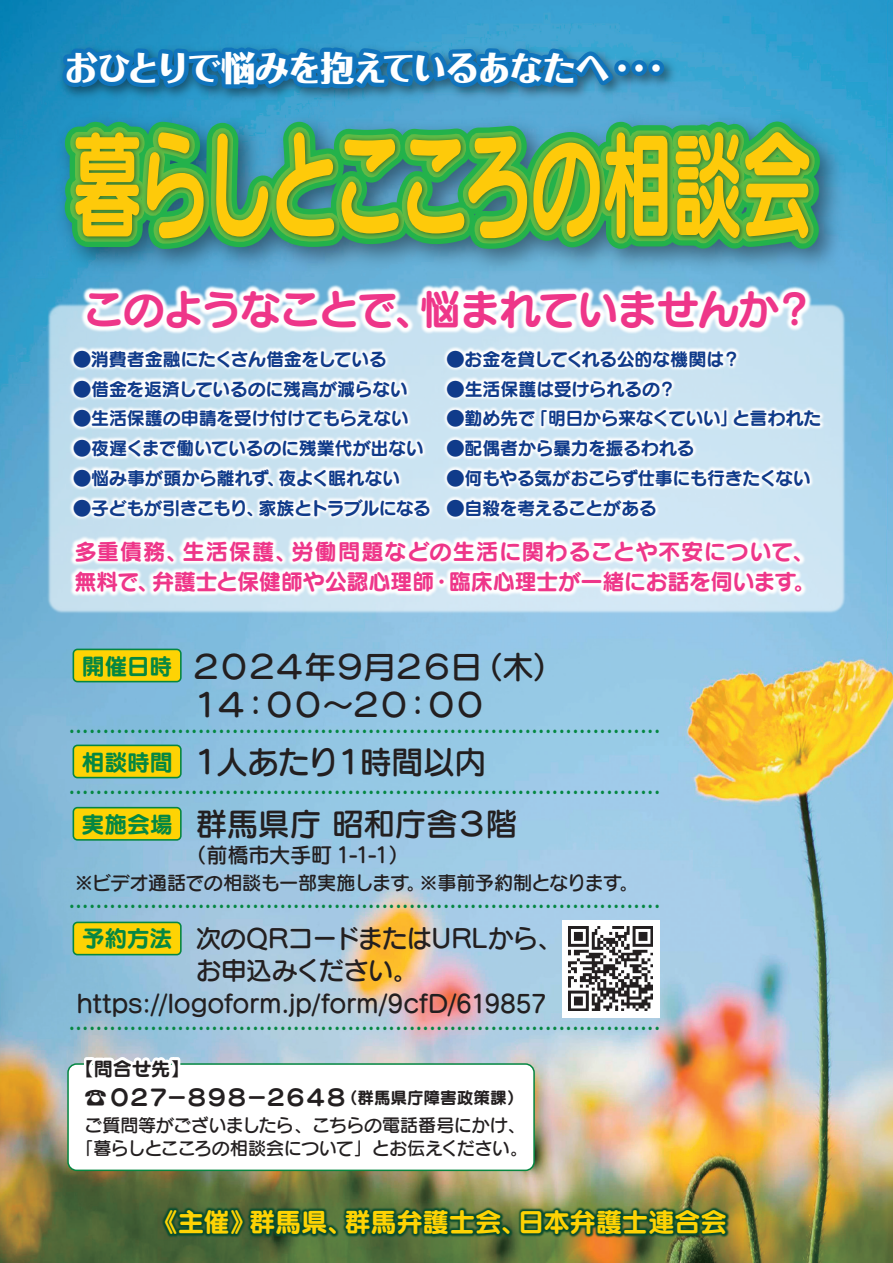
<style>
.page{position:relative;width:893px;height:1263px;background:#fff}
.page>*{position:absolute;margin:0;border:0;box-sizing:border-box;transform-origin:0 0}
.t1{font:117.45px "Seurat Pro B";letter-spacing:-.055em;color:#feca0a;scale:.61 1}
.t2{font:41.4px "Seurat Pro B";letter-spacing:-.045em;color:#ee3689}
.t3{font:800 34.05px "Folk";letter-spacing:-.045em;color:#fff}
.t4{font:31.95px/38.2px "Seurat Pro DB";letter-spacing:-.1em;color:#231f20}
.t5{font:31.95px "Seurat Pro DB";letter-spacing:-.04em;color:#231f20}
.t6{font:31.95px "Seurat Pro DB";letter-spacing:-.02em;color:#231f20}
.t7{font:26.55px "Seurat Pro B";letter-spacing:-.015em;color:#fed304}
.t8{font:25.5px/32px "Seurat Pro DB";letter-spacing:-.02em;color:#231f20}
.t9{font:24.45px "Seurat Pro DB";letter-spacing:-.005em;color:#231f20}
.t10{font:23.4px "Seurat Pro DB";color:#058742}
.t11{font:22.35px/30.9px "Seurat Pro B";letter-spacing:-.01em;color:#ee3689}
.t12{font:22.35px "Seurat Pro B";letter-spacing:-.105em;color:#231f20}
.t13{font:21.3px "Seurat Pro DB";letter-spacing:-.01em;color:#231f20}
.t14{font:19.2px "Seurat Pro DB";letter-spacing:-.035em;color:#231f20}
.t15{font:19.2px "Seurat Pro B";color:#231f20}
.t16{font:18px "Seurat Pro B";letter-spacing:-.03em;color:#103b8a}
.t17{font:18px/23.4px "Seurat Pro DB";letter-spacing:-.025em;color:#231f20;text-align:center}
.s1{font-weight:500}
.s2{font-family:"Seurat Pro B";font-size:22.95px;color:#058742}
.s3{font-size:16.8px}
</style>
<div class="page">
<img style="left:0;top:0;width:893px;height:1263px">
<img style="left:0;top:251px;width:893px;height:414px">
<img style="left:44px;top:99px;width:814px;height:132px">
<svg style="left:195px;top:653px;width:94px;height:278px;background:#97c4e0"></svg>
<svg style="left:206px;top:653px;width:73px;height:245px;background:#90c2e0"></svg>
<svg style="left:49px;top:0;width:782px;height:231px;background:#36928e"></svg>
<div style="left:614px;top:60px;width:16px;height:16px;border:9px solid #1074bc;border-radius:50%"></div>
<div style="left:631px;top:60px;width:16px;height:16px;border:9px solid #1074bc;border-radius:50%"></div>
<div style="left:648px;top:60px;width:16px;height:16px;border:9px solid #1074bc;border-radius:50%"></div>
<img style="left:25px;top:231px;width:848px;height:63px">
<img style="left:17px;top:575px;width:856px;height:78px">
<svg style="left:41px;top:931px;width:480px;height:332px"></svg>
<img style="left:95px;top:1152px;width:688px;height:111px">
<div style="left:73px;top:649px;width:109px;height:33px;border:3px solid #058742;border-radius:3px"></div>
<div style="left:74px;top:650px;width:106px;height:31px;background:#fed304;border-radius:3px"></div>
<div style="left:73px;top:744px;width:109px;height:34px;border:3px solid #058742;border-radius:3px"></div>
<div style="left:74px;top:746px;width:106px;height:31px;background:#fed304;border-radius:3px"></div>
<div style="left:73px;top:807px;width:109px;height:34px;border:3px solid #058742;border-radius:3px"></div>
<div style="left:74px;top:808px;width:106px;height:31px;background:#fed304;border-radius:3px"></div>
<img style="left:17px;top:294px;width:861px;height:281px">
<div style="left:73px;top:922px;width:109px;height:33px;border:3px solid #058742;border-radius:3px"></div>
<div style="left:74px;top:923px;width:106px;height:31px;background:#fed304;border-radius:3px"></div>
<div style="left:562px;top:920px;width:98px;height:98px;background:#fff"></div>
<img style="left:569px;top:927px;width:84px;height:84px">
<h3 class="t3" style="left:64px;top:44px;width:611px">おひとりで悩みを抱えているあなたへ<span class="s1">・・・</span></h3>
<h1 class="t1" style="left:72px;top:103px;width:1216px">暮らしとこころの相談会</h1>
<h2 class="t2" style="left:83px;top:281px;width:733px">このようなことで、悩まれていませんか？</h2>
<p class="t16" style="left:73px;top:346px;width:315px">●消費者金融にたくさん借金をしている</p>
<p class="t16" style="left:447px;top:346px;width:296px">●お金を貸してくれる公的な機関は？</p>
<p class="t16" style="left:73px;top:376px;width:336px">●借金を返済しているのに残高が減らない</p>
<p class="t16" style="left:447px;top:376px;width:231px">●生活保護は受けられるの？</p>
<p class="t16" style="left:73px;top:406px;width:337px">●生活保護の申請を受け付けてもらえない</p>
<p class="t16" style="left:447px;top:406px;width:376px">●勤め先で「明日から来なくていい」と言われた</p>
<p class="t16" style="left:73px;top:436px;width:352px">●夜遅くまで働いているのに残業代が出ない</p>
<p class="t16" style="left:447px;top:436px;width:250px">●配偶者から暴力を振るわれる</p>
<p class="t16" style="left:73px;top:466px;width:329px">●悩み事が頭から離れず、夜よく眠れない</p>
<p class="t16" style="left:447px;top:466px;width:366px">●何もやる気がおこらず仕事にも行きたくない</p>
<p class="t16" style="left:73px;top:495px;width:585px">●子どもが引きこもり、家族とトラブルになる ●自殺を考えることがある</p>
<p class="t11" style="left:74px;top:534px;width:743px">多重債務、生活保護、労働問題などの生活に関わることや不安について、無料で、弁護士と保健師や公認心理師・臨床心理士が一緒にお話を伺います。</p>
<h3 class="t4" style="left:190px;top:647px;width:376px;text-indent:-108px"><span class="s2">開催日時</span> ２０２４年９月２６日（木）<br>１４：００～２０：００</h3>
<p class="t10" style="left:68px;top:709px;width:594px">.......................................................................................</p>
<h3 class="t5" style="left:81px;top:741px;width:406px"><span class="s2">相談時間</span> １人あたり１時間以内</h3>
<p class="t10" style="left:68px;top:769px;width:594px">.......................................................................................</p>
<h3 class="t6" style="left:82px;top:803px;width:438px"><span class="s2">実施会場</span> 群馬県庁 昭和庁舎３階</h3>
<p class="t13" style="left:185px;top:841px;width:226px">（前橋市大手町 1-1-1）</p>
<p class="t14" style="left:75px;top:870px;width:565px">※ビデオ通話での相談も一部実施します。※事前予約制となります。</p>
<p class="t10" style="left:68px;top:884px;width:594px">.......................................................................................</p>
<p class="t8" style="left:196px;top:921px;width:368px;text-indent:-114px"><span class="s2">予約方法</span> 次のQRコードまたはURLから、お申込みください。</p>
<p class="t9" style="left:77px;top:988px;width:471px">https://logoform.jp/form/9cfD/619857</p>
<p class="t10" style="left:68px;top:1006px;width:594px">.......................................................................................</p>
<p class="t15" style="left:75px;top:1055px;width:116px">【問合せ先】</p>
<p class="t12" style="left:84px;top:1082px;width:441px">☎ ０２７－８９８－２６４８<span class="s3">（群馬県庁障害政策課）</span></p>
<p class="t17" style="left:75px;top:1113px;width:454px">ご質問等がございましたら、こちらの電話番号にかけ、「暮らしとこころの相談会について」とお伝えください。</p>
<p class="t7" style="left:152px;top:1203px;width:577px">《主催》群馬県、群馬弁護士会、日本弁護士連合会</p>
</div>
